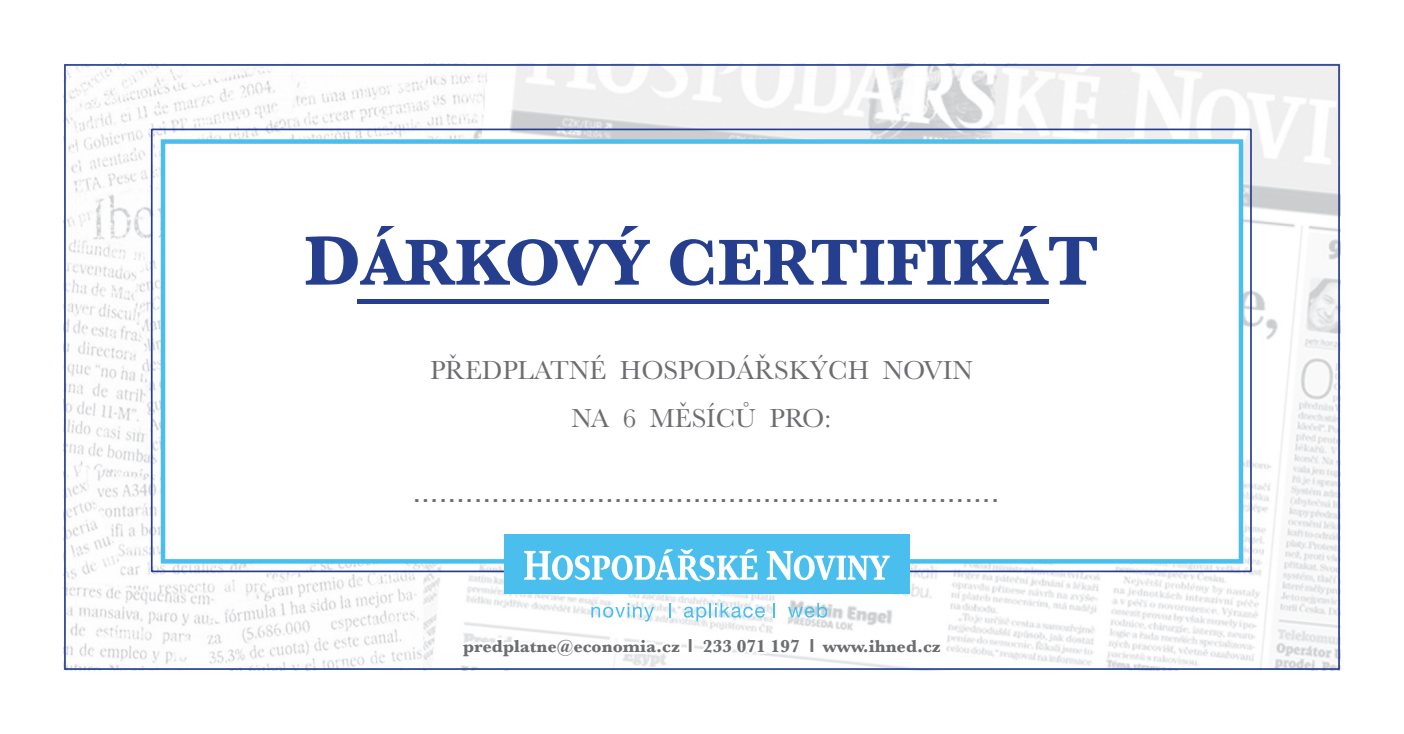
<style>
.page{position:relative;width:1404px;height:734px;background:#fff}
.page>*{position:absolute;margin:0;border:0;box-sizing:border-box;transform-origin:0 0}
.t1{font:700 67.5px "Baskerville";color:#253f8e}
.t2{font:31.5px "Arial";color:#6c6d70}
.t3{font:27px/47.2px "Baskerville";color:#6c6d70;text-align:center}
.t4{font:700 18px "Baskerville";color:#6c6d70}
.s1{font-size:72px}
.s2{font-family:"Arial"}
</style>
<div class="page">
<img style="left:64px;top:67px;width:1275px;height:603px">
<div style="left:161px;top:139px;width:1081px;height:424px;background:#fff;border:4px solid #4abfee"></div>
<hr style="left:357px;top:299px;width:692px;height:4px;background:#253f8e">
<svg style="left:458px;top:602px;width:487px;height:61px"></svg>
<div style="left:504px;top:534px;width:405px;height:59px;background:#4abfee"></div>
<svg style="left:524px;top:548px;width:365px;height:33px"></svg>
<h1 class="t1" style="left:303px;top:215px;width:796px"><span class="s1">D</span>ÁRKOVÝ CERTIFIKÁ<span class="s1">T</span></h1>
<p class="t3" style="left:430px;top:347px;width:544px">PŘEDPLATNÉ HOSPODÁŘSKÝCH NOVIN<br>NA 6 MĚSÍCŮ PRO:</p>
<p class="t2" style="left:412px;top:470px;width:588px">...................................................................</p>
<p class="t4" style="left:463px;top:633px;width:479px">predplatne@economia.cz <span class="s2">I</span> 233 071 197 <span class="s2">I</span> www.ihned.cz</p>
</div>
